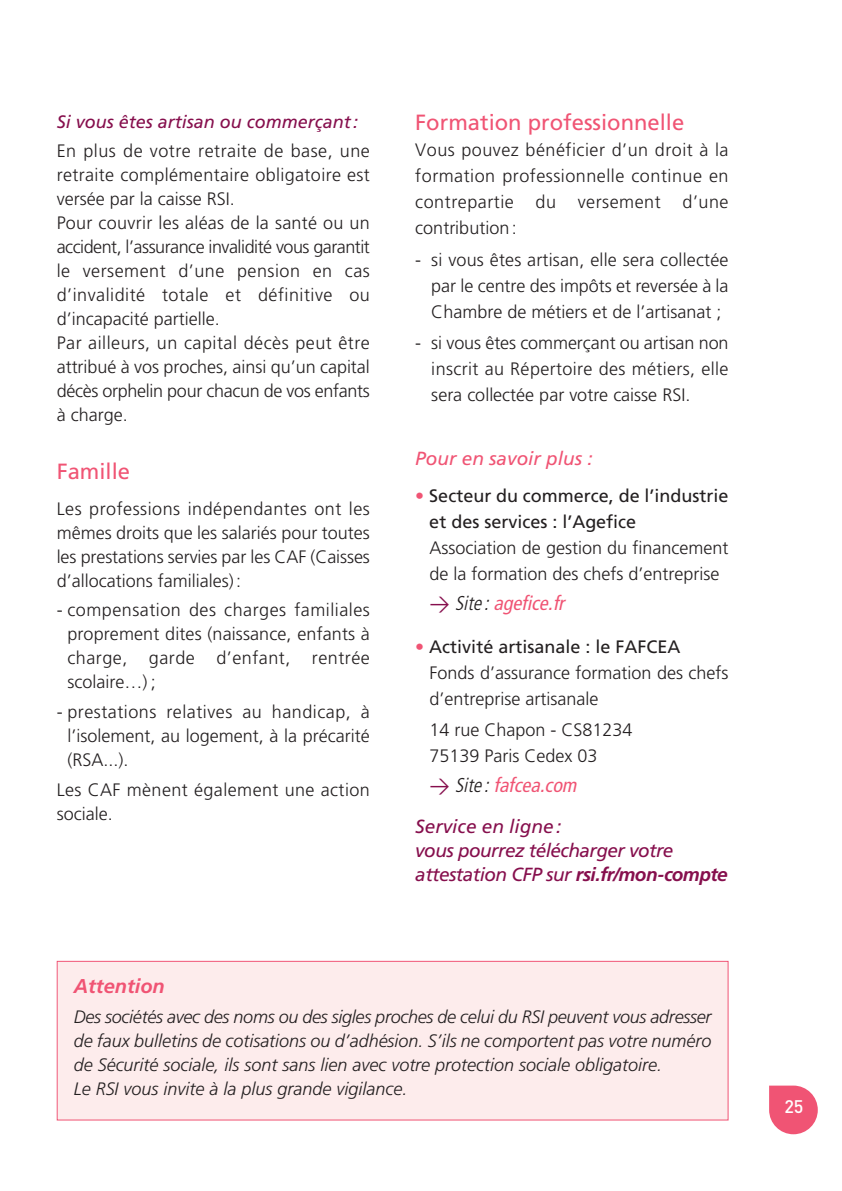
<style>
.page{position:relative;width:842px;height:1191px;background:#fff}
.page>*{position:absolute;margin:0;border:0;box-sizing:border-box;transform-origin:0 0}
.t1{font:22px "Frutiger LT Std";color:#f05474}
.t2{font:italic condensed 20px "Frutiger LT Std";color:#f05474}
.t3{font:italic 700 20px "Frutiger LT Std";color:#f05474}
.t4{font:italic 19px/24px "Frutiger LT Std";letter-spacing:-.03em;color:#860f4d}
.t5{font:italic 19px "Frutiger LT Std";color:#f05474}
.t6{font:300 18px/24px "Frutiger LT Std";color:#231f20;text-align:justify}
.t7{font:italic 300 18px/24px "Frutiger";color:#231f20}
.t8{font:300 18px/24px "Frutiger LT Std";letter-spacing:.025em;color:#231f20}
.t9{font:italic 18px "Frutiger LT Std";color:#860f4d}
.t10{font:500 18px "DINOT";color:#fff}
.s1{color:#f05474}
.s2{font-weight:400}
.s3{font-family:"Frutiger";font-weight:400}
.s4{font-family:"DINOT";font-style:normal;font-stretch:normal;color:#860f4d}
.s5{font-weight:300;color:#231f20}
.s6{font-weight:700}
</style>
<div class="page">
<svg style="left:769px;top:1085px;width:49px;height:49px;background:#f2718c"></svg>
<div style="left:58px;top:961px;width:670px;height:158px;background:#fdecec"></div>
<div style="left:57px;top:960px;width:672px;height:160px;border:1px solid #f05474"></div>
<p class="t9" style="left:57px;top:114px;width:303px">Si vous êtes artisan ou commerçant :</p>
<p class="t6" style="left:57px;top:141px;width:315px;text-align:left">En plus de votre retraite de base, une retraite complémentaire obligatoire est versée par la caisse RSI.<br>Pour couvrir les aléas de la santé ou un accident, l’assurance invalidité vous garantit le versement d’une pension en cas d’invalidité totale et définitive ou d’incapacité partielle.<br>Par ailleurs, un capital décès peut être attribué à vos proches, ainsi qu’un capital décès orphelin pour chacun de vos enfants à charge.</p>
<p class="t1" style="left:57px;top:462px;width:75px">Famille</p>
<p class="t6" style="left:57px;top:498px;width:315px">Les professions indépendantes ont les mêmes droits que les salariés pour toutes les prestations servies par les CAF (Caisses d’allocations familiales) :</p>
<p class="t6" style="left:67px;top:599px;width:304px;text-indent:-11px">- compensation des charges familiales proprement dites (naissance, enfants à charge, garde d’enfant, rentrée scolaire…) ;</p>
<p class="t6" style="left:67px;top:701px;width:304px;text-indent:-11px">- prestations relatives au handicap, à l’isolement, au logement, à la précarité (RSA...).</p>
<p class="t8" style="left:57px;top:779px;width:315px">Les CAF mènent également une action sociale.</p>
<p class="t1" style="left:415px;top:113px;width:270px">Formation professionnelle</p>
<p class="t6" style="left:415px;top:138px;width:315px;line-height:26px">Vous pouvez bénéficier d’un droit à la formation professionnelle continue en contrepartie du versement d’une contribution :</p>
<p class="t6" style="left:431px;top:248px;width:299px;line-height:26px;text-indent:-16px">- si vous êtes artisan, elle sera collectée par le centre des impôts et reversée à la Chambre de métiers et de l’artisanat ;</p>
<p class="t6" style="left:431px;top:331px;width:299px;line-height:26px;text-indent:-16px">- si vous êtes commerçant ou artisan non inscrit au Répertoire des métiers, elle sera collectée par votre caisse RSI.</p>
<p class="t5" style="left:415px;top:451px;width:179px">Pour en savoir plus :</p>
<p class="t6" style="left:429px;top:484px;width:301px;line-height:26px;text-align:left;text-indent:-14px"><span class="s1">•</span> <span class="s2">Secteur du commerce, de l’industrie et des services</span> <span class="s3">: l’Agefice<br></span>Association de gestion du financement de la formation des chefs d’entreprise</p>
<p class="t2" style="left:429px;top:594px;width:140px"><span class="s4">→</span> <span class="s5">Site :</span> agefice.fr</p>
<p class="t6" style="left:429px;top:635px;width:301px;line-height:26px;text-align:left;text-indent:-14px"><span class="s1">•</span> <span class="s2">Activité artisanale : le FAFCEA<br></span>Fonds d’assurance formation des chefs d’entreprise artisanale</p>
<p class="t6" style="left:429px;top:718px;width:205px;line-height:26px">14 rue Chapon - CS81234<br>75139 Paris Cedex 03</p>
<p class="t2" style="left:429px;top:776px;width:153px"><span class="s4">→</span> <span class="s5">Site :</span> fafcea.com</p>
<p class="t4" style="left:415px;top:815px;width:314px">Service en ligne :<br>vous pourrez télécharger votre attestation CFP sur <span class="s6">rsi.fr/mon-compte</span></p>
<p class="t3" style="left:74px;top:974px;width:93px">Attention</p>
<p class="t7" style="left:74px;top:1005px;width:639px">Des sociétés avec des noms ou des sigles proches de celui du RSI peuvent vous adresser de faux bulletins de cotisations ou d’adhésion. S’ils ne comportent pas votre numéro de Sécurité sociale, ils sont sans lien avec votre protection sociale obligatoire.<br>Le RSI vous invite à la plus grande vigilance.</p>
<p class="t10" style="left:784px;top:1100px;width:21px">25</p>
</div>
